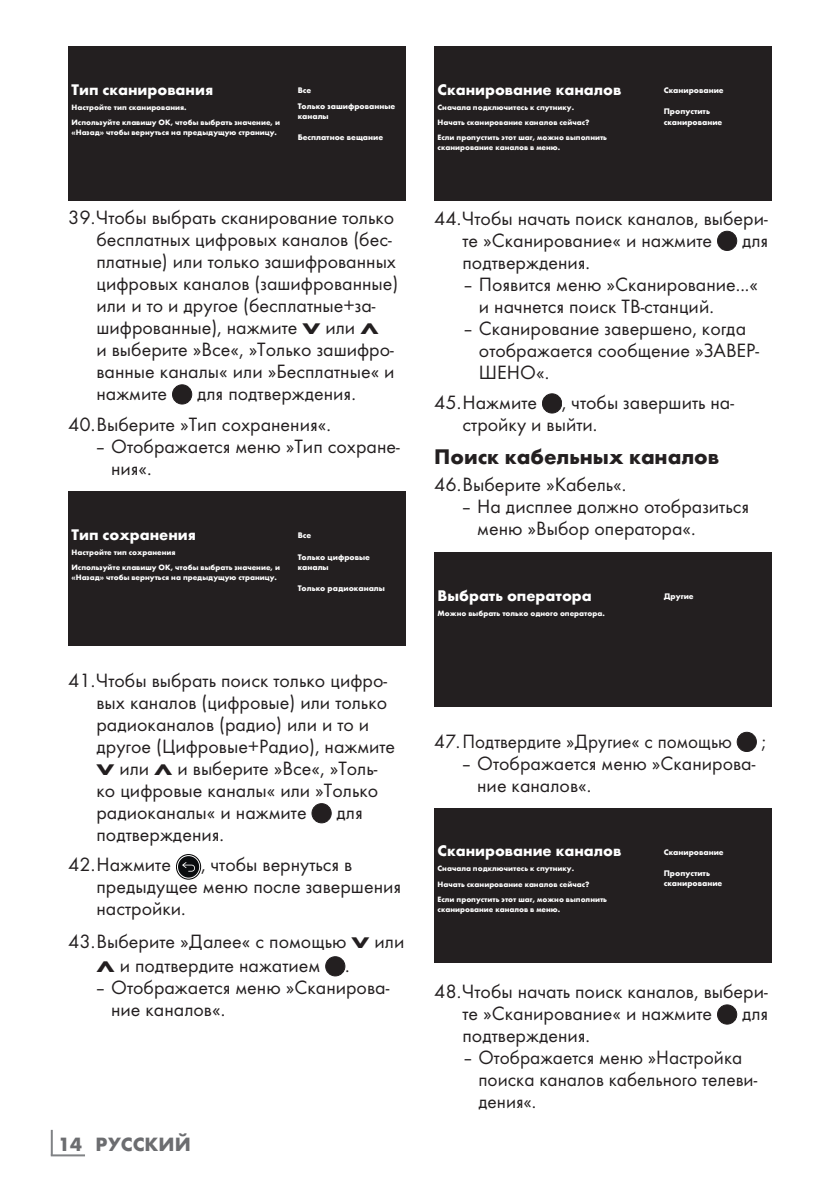
<style>
.page{position:relative;width:840px;height:1191px;background:#fff}
.page>*{position:absolute;margin:0;border:0;box-sizing:border-box;transform-origin:0 0}
.t1{font:700 22px "Futura TOT";color:#231f20}
.t2{font:20px/22px "Futura TOT Boo";color:#231f20}
.t3{font:20px "Futura TOT Boo";color:#231f20;scale:.96 1}
.t4{font:700 20px "Futura TOT";color:#6c6d70}
.t5{font:700 16px "Futura TOT";color:#fff}
.t6{font:700 8.4px/10px "Futura TOT";color:#fff}
.t7{font:700 8px/15.2px "Futura TOT";color:#fff}
.s1{font-family:"Futura TOT";font-weight:700;font-size:16px}
</style>
<div class="page">
<hr style="left:51px;top:1129px;width:2px;height:26px;background:#808285">
<hr style="left:51px;top:1154px;width:34px;height:2px;background:#808285">
<div style="left:68px;top:46px;width:337px;height:155px;background:#231f20"></div>
<div style="left:172px;top:384px;width:20px;height:20px;background:#231f20;border:1px solid #231f20;border-radius:50%"></div>
<div style="left:68px;top:491px;width:337px;height:155px;background:#231f20"></div>
<div style="left:311px;top:803px;width:20px;height:20px;background:#231f20;border:1px solid #231f20;border-radius:50%"></div>
<div style="left:176px;top:854px;width:25px;height:25px;border:1px solid #000;border-radius:50%"></div>
<div style="left:178px;top:856px;width:21px;height:21px;background:#0b0d0f;border-radius:50%"></div>
<svg style="left:182px;top:862px;width:13px;height:9px"></svg>
<div style="left:325px;top:956px;width:20px;height:20px;background:#231f20;border:1px solid #231f20;border-radius:50%"></div>
<div style="left:434px;top:46px;width:337px;height:155px;background:#231f20"></div>
<div style="left:716px;top:231px;width:20px;height:20px;background:#231f20;border:1px solid #231f20;border-radius:50%"></div>
<div style="left:542px;top:393px;width:19px;height:20px;background:#231f20;border:1px solid #231f20;border-radius:50%"></div>
<div style="left:434px;top:552px;width:337px;height:155px;background:#231f20"></div>
<div style="left:736px;top:732px;width:20px;height:20px;background:#231f20;border:1px solid #231f20;border-radius:50%"></div>
<div style="left:434px;top:807px;width:337px;height:155px;background:#231f20"></div>
<div style="left:716px;top:1004px;width:20px;height:20px;background:#231f20;border:1px solid #231f20;border-radius:50%"></div>
<p class="t5" style="left:71px;top:79px;width:143px">Тип сканирования</p>
<p class="t7" style="left:71px;top:99px;width:210px">Настройте тип сканирования.<br>Используйте клавишу OK, чтобы выбрать значение, и</p>
<p class="t7" style="left:71px;top:124px;width:207px">«Назад» чтобы вернуться на предыдущую страницу.</p>
<p class="t6" style="left:297px;top:82px;width:99px;line-height:15.8px">Все<br>Только зашифрованные</p>
<p class="t6" style="left:297px;top:111px;width:33px">каналы</p>
<p class="t6" style="left:297px;top:132px;width:87px">Бесплатное вещание</p>
<p class="t2" style="left:96px;top:206px;width:303px;text-indent:-28px">39.Чтобы выбрать сканирование только бесплатных цифровых каналов (бес&shy;платные) или только зашифрованных цифровых каналов (зашифрованные) или и то и другое (бесплатные+за&shy;шифрованные), нажмите <span class="s1">V</span> или <span class="s1">Λ<br></span>и выберите »Все«, »Только зашифро&shy;ванные каналы« или »Бесплатные« и нажмите</p>
<p class="t2" style="left:68px;top:378px;width:289px;line-height:30.4px;text-indent:129px">для подтверждения.<br>40.Выберите »Тип сохранения«.</p>
<p class="t2" style="left:111px;top:435px;width:290px;text-indent:-16px">– Отображается меню »Тип сохране&shy;ния«.</p>
<p class="t5" style="left:71px;top:524px;width:126px">Тип сохранения</p>
<p class="t7" style="left:71px;top:544px;width:210px">Настройте тип сохранения<br>Используйте клавишу OK, чтобы выбрать значение, и</p>
<p class="t7" style="left:71px;top:569px;width:207px">«Назад» чтобы вернуться на предыдущую страницу.</p>
<p class="t6" style="left:297px;top:530px;width:15px">Все</p>
<p class="t6" style="left:297px;top:551px;width:74px">Только цифровые каналы</p>
<p class="t6" style="left:297px;top:583px;width:89px">Только радиоканалы</p>
<p class="t2" style="left:96px;top:669px;width:300px;text-indent:-28px">41.Чтобы выбрать поиск только цифро&shy;вых каналов (цифровые) или только радиоканалов (радио) или и то и другое (Цифровые+Радио), нажмите<br><span class="s1">V</span> или <span class="s1">Λ</span> и выберите »Все«, »Толь&shy;ко цифровые каналы« или »Только радиоканалы« и нажмите</p>
<p class="t2" style="left:336px;top:801px;width:28px">для</p>
<p class="t2" style="left:68px;top:819px;width:157px;line-height:30.4px;text-indent:28px">подтверждения.<br>42.Нажмите</p>
<p class="t2" style="left:96px;top:853px;width:306px;text-indent:105px">, чтобы вернуться в предыдущее меню после завершения настройки.</p>
<p class="t2" style="left:96px;top:929px;width:309px;line-height:24px;text-indent:-28px">43.Выберите »Далее« с помощью <span class="s1">V</span> или<br><span class="s1">Λ</span> и подтвердите нажатием .</p>
<p class="t2" style="left:111px;top:976px;width:279px;text-indent:-16px">– Отображается меню »Сканирова&shy;ние каналов«.</p>
<p class="t4" style="left:58px;top:1132px;width:134px">14 РУССКИЙ</p>
<p class="t5" style="left:437px;top:79px;width:185px">Сканирование каналов</p>
<p class="t7" style="left:437px;top:99px;width:171px">Сначала подключитесь к спутнику.<br>Начать сканирование каналов сейчас?<br>Если пропустить этот шаг, можно выполнить</p>
<p class="t7" style="left:437px;top:140px;width:124px">сканирование каналов в меню.</p>
<p class="t6" style="left:663px;top:85px;width:61px">Сканирование</p>
<p class="t6" style="left:663px;top:106px;width:60px">Пропустить сканирование</p>
<p class="t2" style="left:462px;top:207px;width:306px;text-indent:-28px">44.Чтобы начать поиск каналов, выбери&shy;те »Сканирование« и нажмите</p>
<p class="t2" style="left:741px;top:229px;width:28px">для</p>
<p class="t2" style="left:462px;top:251px;width:129px">подтверждения.</p>
<p class="t2" style="left:478px;top:273px;width:280px;text-indent:-16px">– Появится меню »Сканирование...« и начнется поиск ТВ-станций.</p>
<p class="t2" style="left:478px;top:317px;width:281px;text-indent:-16px">– Сканирование завершено, когда отображается сообщение »ЗАВЕР-<br>ШЕНО«.</p>
<p class="t2" style="left:462px;top:391px;width:273px;text-indent:-28px">45.Нажмите , чтобы завершить на&shy;стройку и выйти.</p>
<p class="t1" style="left:434px;top:442px;width:286px">Поиск кабельных каналов</p>
<p class="t2" style="left:434px;top:473px;width:194px">46.Выберите »Кабель«.</p>
<p class="t2" style="left:477px;top:495px;width:273px;text-indent:-16px">– На дисплее должно отобразиться меню »Выбор оператора«.</p>
<p class="t5" style="left:437px;top:585px;width:156px">Выбрать оператора</p>
<p class="t7" style="left:437px;top:605px;width:169px">Можно выбрать только одного оператора.</p>
<p class="t6" style="left:663px;top:591px;width:32px">Другие</p>
<p class="t3" style="left:434px;top:729px;width:311px">47.Подтвердите »Другие« с помощью</p>
<p class="t3" style="left:761px;top:729px;width:6px">;</p>
<p class="t2" style="left:477px;top:752px;width:279px;text-indent:-16px">– Отображается меню »Сканирова&shy;ние каналов«.</p>
<p class="t5" style="left:437px;top:841px;width:185px">Сканирование каналов</p>
<p class="t7" style="left:437px;top:861px;width:171px">Сначала подключитесь к спутнику.<br>Начать сканирование каналов сейчас?<br>Если пропустить этот шаг, можно выполнить</p>
<p class="t7" style="left:437px;top:901px;width:124px">сканирование каналов в меню.</p>
<p class="t6" style="left:663px;top:846px;width:61px">Сканирование</p>
<p class="t6" style="left:663px;top:868px;width:60px">Пропустить сканирование</p>
<p class="t2" style="left:462px;top:980px;width:306px;text-indent:-28px">48.Чтобы начать поиск каналов, выбери&shy;те »Сканирование« и нажмите</p>
<p class="t2" style="left:741px;top:1002px;width:28px">для</p>
<p class="t2" style="left:462px;top:1024px;width:129px">подтверждения.</p>
<p class="t2" style="left:478px;top:1046px;width:280px;text-indent:-16px">– Отображается меню »Настройка поиска каналов кабельного телеви&shy;дения«.</p>
</div>
